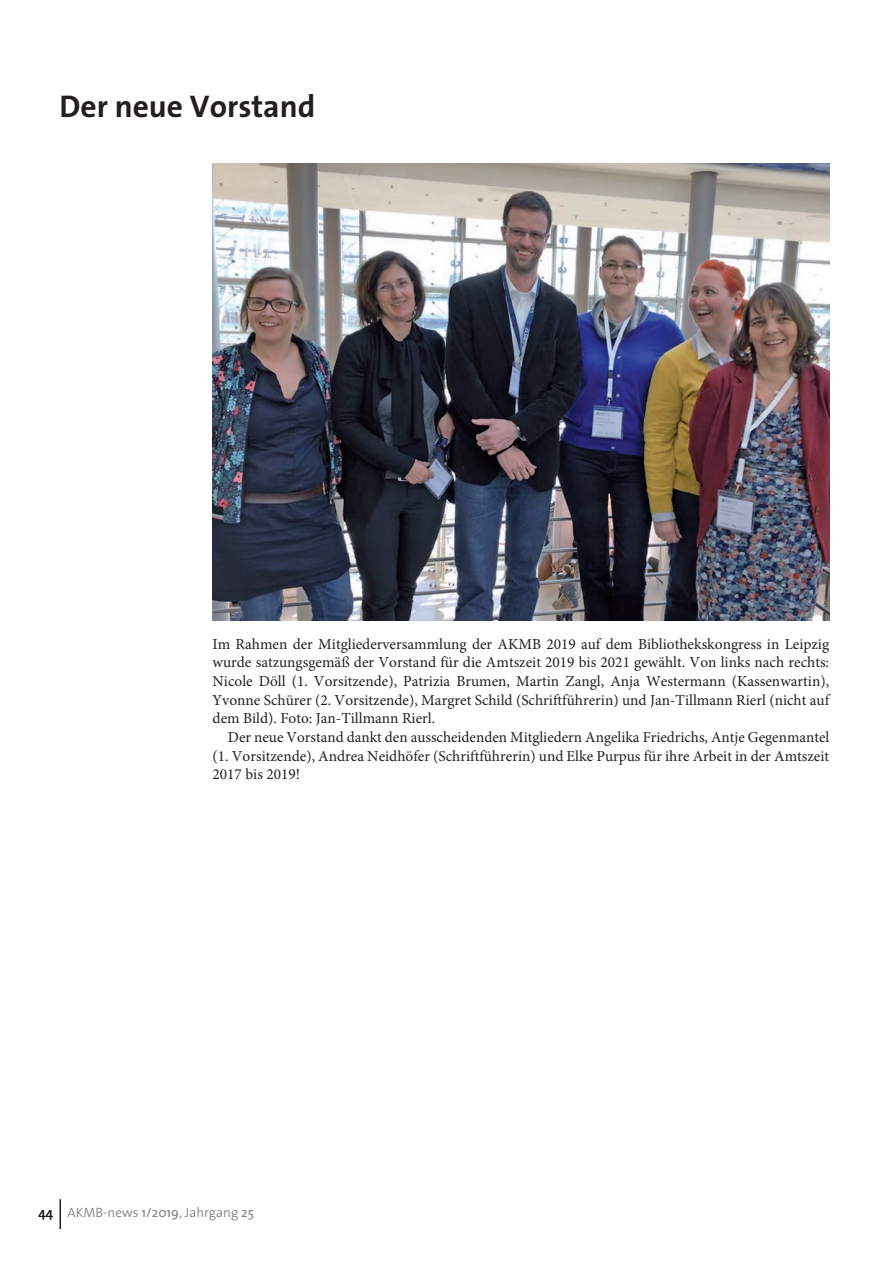
<style>
.page{position:relative;width:893px;height:1263px;background:#fff}
.page>*{position:absolute;margin:0;border:0;box-sizing:border-box;transform-origin:0 0}
.t1{font:700 31.5px "The Sans B7";color:#231f20}
.t2{font:15.3px/18.8px "Minion Pro";color:#231f20;text-align:justify}
.t3{font:300 13.5px "The Sans B4";color:#808285}
.s1{font-family:"The Mix";font-weight:400;color:#231f20}
.s2{font-family:"The Mix";font-weight:400}
</style>
<div class="page">
<hr style="left:60px;top:1199px;width:1px;height:30px;background:#231f20">
<img style="left:213px;top:163px;width:616px;height:457px">
<h1 class="t1" style="left:60px;top:89px;width:257px">Der neue Vorstand</h1>
<p class="t2" style="left:213px;top:634px;width:618px">Im Rahmen der Mitgliederversammlung der AKMB 2019 auf dem Bibliothekskongress in Leipzig wurde satzungsgemäß der Vorstand für die Amtszeit 2019 bis 2021 gewählt. Von links nach rechts:<br>Nicole Döll (1. Vorsitzende), Patrizia Brumen, Martin Zangl, Anja Westermann (Kassenwartin), Yvonne Schürer (2. Vorsitzende), Margret Schild (Schriftführerin) und Jan-Tillmann Rierl (nicht auf dem Bild). Foto: Jan-Tillmann Rierl.</p>
<p class="t2" style="left:213px;top:728px;width:618px;text-indent:15px">Der neue Vorstand dankt den ausscheidenden Mitgliedern Angelika Friedrichs, Antje Gegenmantel (1. Vorsitzende), Andrea Neidhöfer (Schriftführerin) und Elke Purpus für ihre Arbeit in der Amtszeit 2017 bis 2019!</p>
<p class="t3" style="left:38px;top:1205px;width:217px"><span class="s1">44</span> AKMB-news <span class="s2">1/2019</span>, Jahrgang <span class="s2">25</span></p>
</div>
